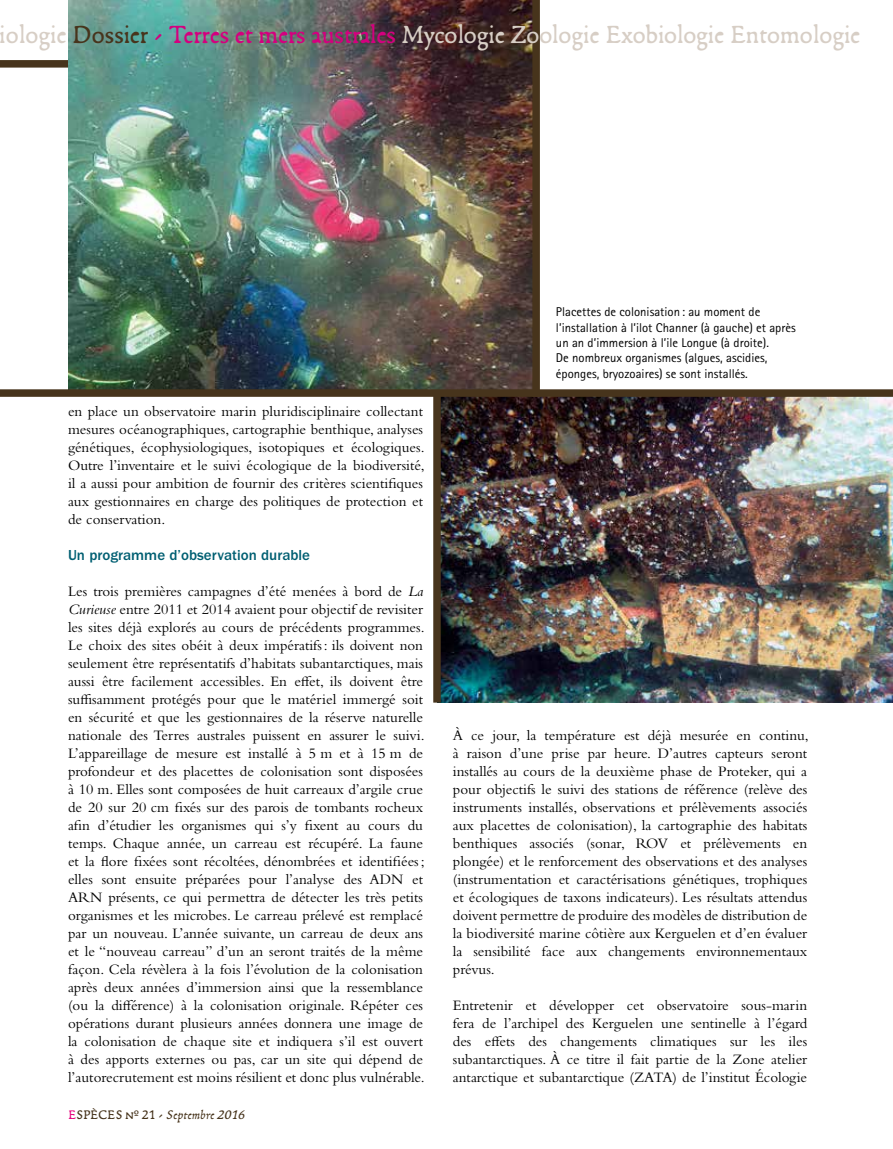
<style>
.page{position:relative;width:893px;height:1149px;background:#fff}
.page>*{position:absolute;margin:0;border:0;box-sizing:border-box;transform-origin:0 0}
.t1{font:27px "Francesco";color:#d7cec5}
.t2{font:15px/18px "Bembo Std";color:#000;text-align:justify}
.t3{font:500 15px "ITC Franklin Gothic Std";color:#005f72}
.t4{font:italic 13.5px "Francesco";letter-spacing:.01em;color:#47341c}
.t5{font:12.75px/15.3px "Rotis Sans Serif";color:#000}
.s1{color:#47341c}
.s2{color:#d4007f}
.s3{font-style:italic}
.s4{font-style:normal;color:#e6007d}
.s5{font-style:normal}
</style>
<div class="page">
<img style="left:68px;top:0;width:464px;height:389px">
<div style="left:0;top:60px;width:68px;height:8px;background:#47341c"></div>
<img style="left:441px;top:396px;width:452px;height:306px">
<div style="left:0;top:389px;width:893px;height:7px;background:#47341c"></div>
<div style="left:433px;top:391px;width:8px;height:311px;background:#47341c"></div>
<div style="left:532px;top:0;width:8px;height:396px;background:#47341c"></div>
<h1 class="t1" style="left:0;top:16px;width:862px">iologie <span class="s1">Dossier</span> <span class="s2">- Terres et mers australes</span> Mycologie Zoologie Exobiologie Entomologie</h1>
<p class="t2" style="left:68px;top:402px;width:358px">en place un observatoire marin pluridisciplinaire collectant mesures océanographiques, cartographie benthique, analyses génétiques, écophysiologiques, isotopiques et écologiques.<br>Outre l’inventaire et le suivi écologique de la biodiversité, il a aussi pour ambition de fournir des critères scientifiques aux gestionnaires en charge des politiques de protection et de conservation.</p>
<p class="t3" style="left:68px;top:546px;width:244px">Un programme d’observation durable</p>
<p class="t2" style="left:68px;top:582px;width:358px">Les trois premières campagnes d’été menées à bord de <span class="s3">La Curieuse</span> entre 2011 et 2014 avaient pour objectif de revisiter les sites déjà explorés au cours de précédents programmes.<br>Le choix des sites obéit à deux impératifs: ils doivent non seulement être représentatifs d’habitats subantarctiques, mais aussi être facilement accessibles. En effet, ils doivent être suffisamment protégés pour que le matériel immergé soit en sécurité et que les gestionnaires de la réserve naturelle nationale des Terres australes puissent en assurer le suivi.<br>L’appareillage de mesure est installé à 5 m et à 15 m de profondeur et des placettes de colonisation sont disposées à 10 m. Elles sont composées de huit carreaux d’argile crue de 20 sur 20 cm fixés sur des parois de tombants rocheux afin d’étudier les organismes qui s’y fixent au cours du temps. Chaque année, un carreau est récupéré. La faune et la flore fixées sont récoltées, dénombrées et identifiées; elles sont ensuite préparées pour l’analyse des ADN et ARN présents, ce qui permettra de détecter les très petits organismes et les microbes. Le carreau prélevé est remplacé par un nouveau. L’année suivante, un carreau de deux ans et le “nouveau carreau” d’un an seront traités de la même façon. Cela révèlera à la fois l’évolution de la colonisation après deux années d’immersion ainsi que la ressemblance (ou la différence) à la colonisation originale. Répéter ces opérations durant plusieurs années donnera une image de la colonisation de chaque site et indiquera s’il est ouvert à des apports externes ou pas, car un site qui dépend de l’autorecrutement est moins résilient et donc plus vulnérable.</p>
<p class="t4" style="left:68px;top:1103px;width:179px"><span class="s4">E</span><span class="s5">SPÈCES № 21 -</span> Septembre 2016</p>
<p class="t5" style="left:556px;top:304px;width:241px">Placettes de colonisation: au moment de l’installation à l’ilot Channer (à gauche) et après un an d’immersion à l’ile Longue (à droite).<br>De nombreux organismes (algues, ascidies, éponges, bryozoaires) se sont installés.</p>
<p class="t2" style="left:453px;top:726px;width:357px">À ce jour, la température est déjà mesurée en continu, à raison d’une prise par heure. D’autres capteurs seront installés au cours de la deuxième phase de Proteker, qui a pour objectifs le suivi des stations de référence (relève des instruments installés, observations et prélèvements associés aux placettes de colonisation), la cartographie des habitats benthiques associés (sonar, ROV et prélèvements en plongée) et le renforcement des observations et des analyses (instrumentation et caractérisations génétiques, trophiques et écologiques de taxons indicateurs). Les résultats attendus doivent permettre de produire des modèles de distribution de la biodiversité marine côtière aux Kerguelen et d’en évaluer la sensibilité face aux changements environnementaux prévus.</p>
<p class="t2" style="left:453px;top:996px;width:356px">Entretenir et développer cet observatoire sous-marin fera de l’archipel des Kerguelen une sentinelle à l’égard des effets des changements climatiques sur les iles subantarctiques. À ce titre il fait partie de la Zone atelier antarctique et subantarctique (ZATA) de l’institut Écologie</p>
</div>
